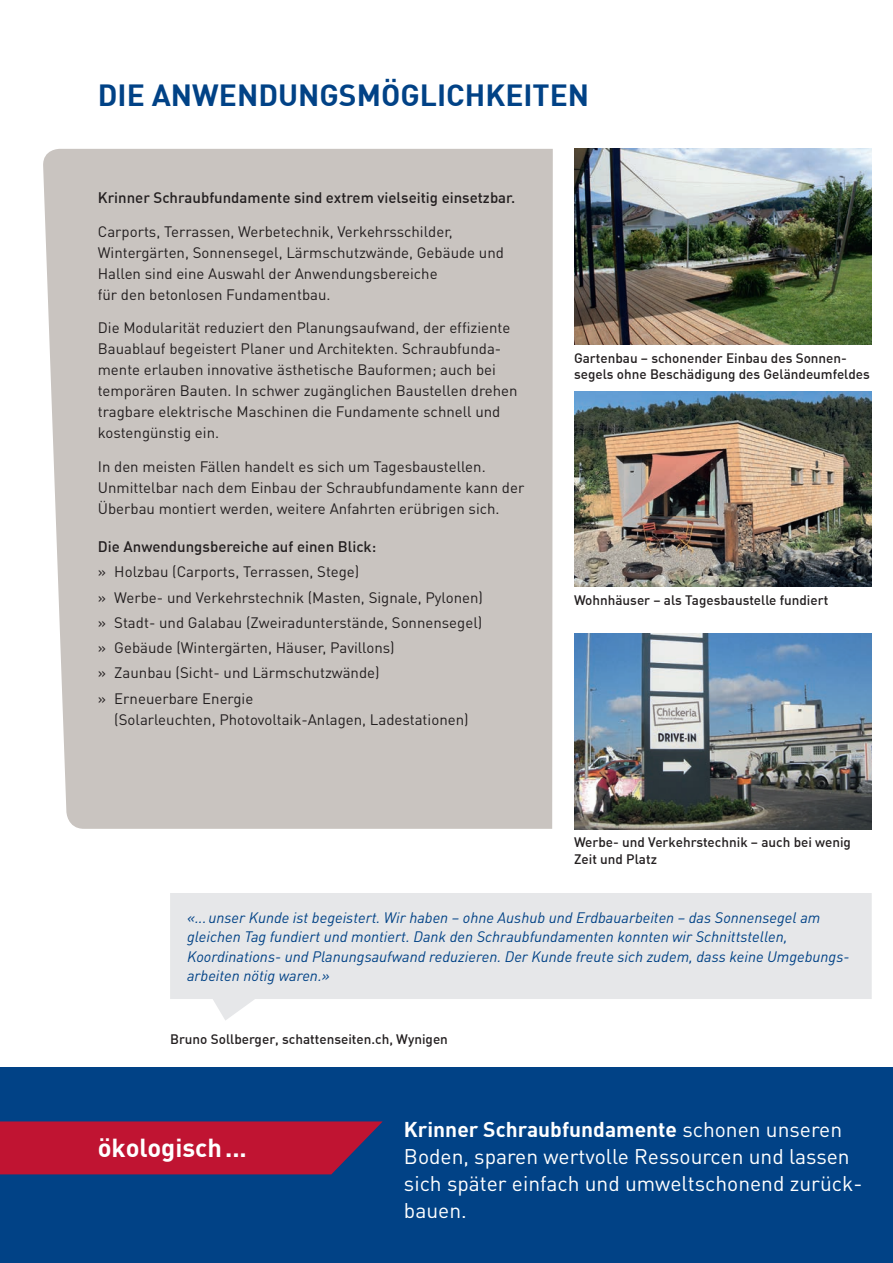
<style>
.page{position:relative;width:893px;height:1263px;background:#fff}
.page>*{position:absolute;margin:0;border:0;box-sizing:border-box;transform-origin:0 0}
.t1{font:700 30px "DIN";color:#014286}
.t2{font:700 25.5px "DIN";color:#fff}
.t3{font:21px/27px "DIN Pro";color:#fff}
.t4{font:700 21px "DIN";color:#fff}
.t5{font:15px/21px "DIN Pro";color:#231f20}
.t6{font:italic 15px/19.5px "DIN";color:#014286}
.t7{font:500 15px "DIN";color:#231f20}
.t8{font:500 13.5px/16.2px "DIN";color:#231f20}
.s1{font-family:"DIN Pro";font-weight:400}
</style>
<div class="page">
<div style="left:0;top:1067px;width:893px;height:196px;background:#014286"></div>
<img style="left:574px;top:149px;width:298px;height:195px">
<img style="left:574px;top:391px;width:298px;height:196px">
<img style="left:574px;top:634px;width:298px;height:195px">
<div style="left:43px;top:149px;width:510px;height:680px;background:#c9c4c0"></div>
<svg style="left:170px;top:893px;width:702px;height:127px;fill:#e6e7e9"></svg>
<svg style="left:0;top:1121px;width:383px;height:53px;background:#b11738"></svg>
<h1 class="t1" style="left:98px;top:76px;width:493px">DIE ANWENDUNGSMÖGLICHKEITEN</h1>
<p class="t7" style="left:98px;top:188px;width:419px">Krinner Schraubfundamente sind extrem vielseitig einsetzbar.</p>
<p class="t5" style="left:98px;top:220px;width:408px">Carports, Terrassen, Werbetechnik, Verkehrsschilder, Wintergärten, Sonnensegel, Lärmschutzwände, Gebäude und Hallen sind eine Auswahl der Anwendungsbereiche<br>für den betonlosen Fundamentbau.</p>
<p class="t5" style="left:98px;top:317px;width:421px">Die Modularität reduziert den Planungsaufwand, der effiziente Bauablauf begeistert Planer und Architekten. Schraubfunda&shy;mente erlauben innovative ästhetische Bauformen; auch bei temporären Bauten. In schwer zugänglichen Baustellen drehen tragbare elektrische Maschinen die Fundamente schnell und kostengünstig ein.</p>
<p class="t5" style="left:98px;top:456px;width:428px">In den meisten Fällen handelt es sich um Tagesbaustellen.<br>Unmittelbar nach dem Einbau der Schraubfundamente kann der<br>Überbau montiert werden, weitere Anfahrten erübrigen sich.</p>
<p class="t7" style="left:98px;top:537px;width:280px">Die Anwendungsbereiche auf einen Blick:</p>
<p class="t5" style="left:98px;top:559px;width:387px;line-height:25.2px">» Holzbau (Carports, Terrassen, Stege)<br>» Werbe- und Verkehrstechnik (Masten, Signale, Pylonen) » Stadt- und Galabau (Zweiradunterstände, Sonnensegel) » Gebäude (Wintergärten, Häuser, Pavillons)<br>» Zaunbau (Sicht- und Lärmschutzwände)<br>» Erneuerbare Energie</p>
<p class="t5" style="left:114px;top:708px;width:356px">(Solarleuchten, Photovoltaik-Anlagen, Ladestationen)</p>
<p class="t8" style="left:574px;top:349px;width:297px">Gartenbau – schonender Einbau des Sonnen&shy;segels ohne Beschädigung des Geländeumfeldes</p>
<p class="t8" style="left:574px;top:591px;width:256px">Wohnhäuser – als Tagesbaustelle fundiert</p>
<p class="t8" style="left:574px;top:834px;width:278px">Werbe- und Verkehrstechnik – auch bei wenig<br>Zeit und Platz</p>
<p class="t6" style="left:187px;top:907px;width:664px">«... unser Kunde ist begeistert. Wir haben – ohne Aushub und Erdbauarbeiten – das Sonnensegel am gleichen Tag fundiert und montiert. Dank den Schraubfundamenten konnten wir Schnittstellen, Koordinations- und Planungsaufwand reduzieren. Der Kunde freute sich zudem, dass keine Umgebungs&shy;arbeiten nötig waren.»</p>
<p class="t8" style="left:170px;top:1030px;width:279px">Bruno Sollberger, schattenseiten.ch, Wynigen</p>
<h2 class="t2" style="left:98px;top:1131px;width:151px">ökologisch ...</h2>
<h3 class="t4" style="left:404px;top:1116px;width:440px">Krinner Schraubfundamente <span class="s1">schonen unseren</span></h3>
<h3 class="t3" style="left:404px;top:1142px;width:460px">Boden, sparen wertvolle Ressourcen und lassen sich später einfach und umweltschonend zurück&shy;bauen.</h3>
</div>
